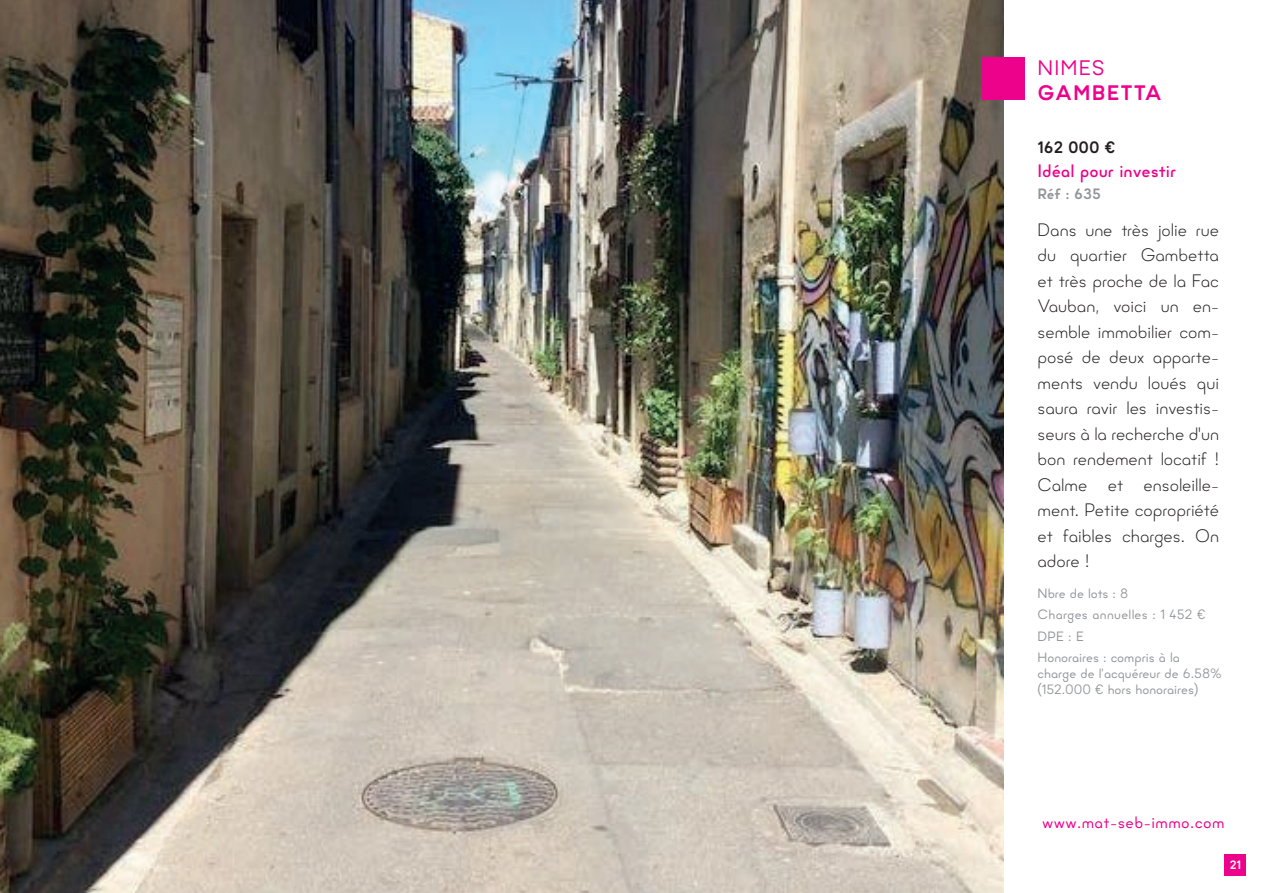
<style>
.page{position:relative;width:1263px;height:893px;background:#fff}
.page>*{position:absolute;margin:0;border:0;box-sizing:border-box;transform-origin:0 0}
.Ville_Rose{font:700 21px "Minimo";letter-spacing:.05em;color:#ed028c}
.Ville_Rose-2{font:21px "Minimo";letter-spacing:.05em;color:#ed028c}
.Annonce{font:300 18px/25.5px "Minimo";color:#231f20;text-align:justify}
.Titre{font:500 18px "Minimo";color:#ed028c}
.t1{font:16.5px "Minimo";letter-spacing:.025em;color:#ed028c}
.Prix{font:700 16.5px "Minimo";color:#231f20}
.Réf{font:700 15px "Minimo";color:#939598}
.Honoraires{font:13.5px/16.2px "Minimo";color:#939598}
.Charge{font:13.5px "Minimo";letter-spacing:.02em;color:#939598}
.Nbre_de_lots{font:13.5px "Minimo";color:#939598}
.DPE{font:13.5px "Minimo";color:#939598}
.t2{font:700 12px "Minimo";color:#fff}
</style>
<div class="page">
<div style="left:1225px;top:855px;width:21px;height:21px;background:#ed028c"></div>
<img style="left:0;top:0;width:1003px;height:893px">
<div style="left:982px;top:57px;width:43px;height:43px;background:#ed028c"></div>
<p class="Ville_Rose-2" style="left:1037px;top:54px;width:69px">NIMES</p>
<p class="Ville_Rose" style="left:1037px;top:79px;width:126px">GAMBETTA</p>
<p class="Prix" style="left:1037px;top:136px;width:79px">162 000 €</p>
<p class="Titre" style="left:1037px;top:159px;width:140px">Idéal pour investir</p>
<p class="Réf" style="left:1037px;top:184px;width:65px">Réf : 635</p>
<p class="Annonce" style="left:1037px;top:217px;width:183px">Dans une très jolie rue du quartier Gambetta et très proche de la Fac Vauban, voici un en&shy;semble immobilier com&shy;posé de deux apparte&shy;ments vendu loués qui saura ravir les investis&shy;seurs à la recherche d'un bon rendement locatif !<br>Calme et ensoleille&shy;ment. Petite copropriété et faibles charges. On adore !</p>
<p class="Nbre_de_lots" style="left:1037px;top:584px;width:92px">Nbre de lots : 8</p>
<p class="Charge" style="left:1037px;top:606px;width:169px">Charges annuelles : 1 452 €</p>
<p class="DPE" style="left:1037px;top:627px;width:48px">DPE : E</p>
<p class="Honoraires" style="left:1037px;top:649px;width:186px">Honoraires : compris à la charge de l’acquéreur de 6.58% (152.000 € hors honoraires)</p>
<p class="t1" style="left:1042px;top:811px;width:184px">www.mat-seb-immo.com</p>
<p class="t2" style="left:1230px;top:856px;width:13px">21</p>
</div>
